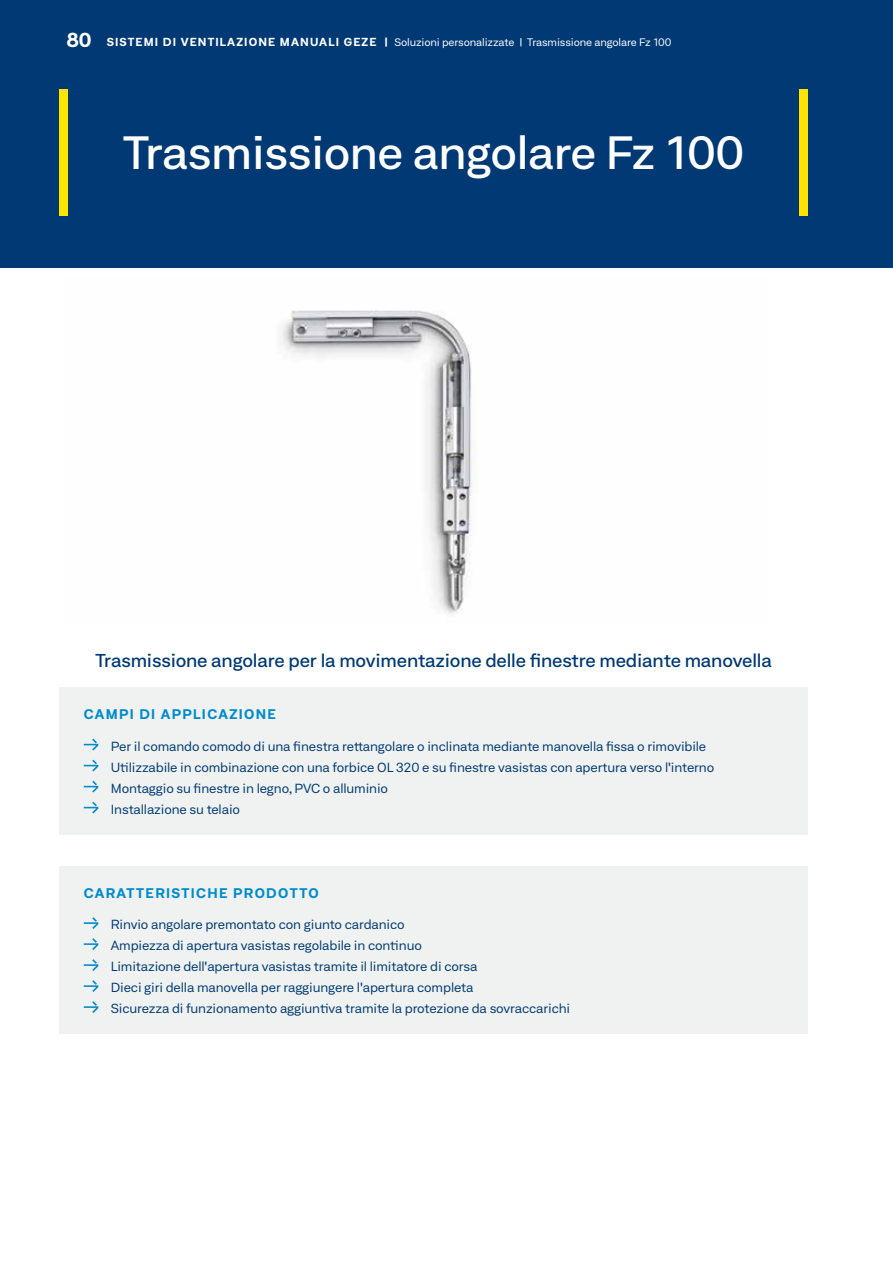
<style>
.page{position:relative;width:893px;height:1263px;background:#fff}
.page>*{position:absolute;margin:0;border:0;box-sizing:border-box;transform-origin:0 0}
.t1{font:500 expanded 45px "Neufile Grotesk";letter-spacing:-.01em;color:#fff}
.t2{font:500 expanded 18px "Neufile Grotesk";letter-spacing:-.01em;color:#003974}
.t3{font:700 expanded 13.5px "Neufile Grotesk";letter-spacing:.1em;color:#008bce}
.t4{font:expanded 12.75px/21px "Neufile Grotesk";letter-spacing:-.01em;color:#003974}
.t5{font:expanded 10.5px "Neufile Grotesk";letter-spacing:-.01em;color:#fff}
.s1{font-weight:700;font-size:19.5px}
.s2{font-weight:700;font-size:11.25px}
</style>
<div class="page">
<div style="left:0;top:0;width:893px;height:268px;background:#003974"></div>
<img style="left:281px;top:310px;width:192px;height:304px">
<div style="left:60px;top:89px;width:8px;height:126px;background:#ffe400"></div>
<div style="left:799px;top:89px;width:9px;height:126px;background:#ffe400"></div>
<div style="left:60px;top:866px;width:748px;height:168px;background:#eff2f0"></div>
<svg style="left:84px;top:917px;width:14px;height:12px"></svg>
<svg style="left:84px;top:938px;width:14px;height:12px"></svg>
<svg style="left:84px;top:959px;width:14px;height:12px"></svg>
<svg style="left:84px;top:980px;width:14px;height:12px"></svg>
<svg style="left:84px;top:1001px;width:14px;height:12px"></svg>
<div style="left:60px;top:688px;width:748px;height:147px;background:#eff2f0"></div>
<svg style="left:84px;top:739px;width:14px;height:11px"></svg>
<svg style="left:84px;top:760px;width:14px;height:11px"></svg>
<svg style="left:84px;top:781px;width:14px;height:11px"></svg>
<svg style="left:84px;top:802px;width:14px;height:11px"></svg>
<p class="t5" style="left:67px;top:36px;width:606px"><span class="s1">80</span> <span class="s2">SISTEMI DI VENTILAZIONE MANUALI GEZE |</span> Soluzioni personalizzate | Trasmissione angolare Fz 100</p>
<h1 class="t1" style="left:123px;top:124px;width:623px">Trasmissione angolare Fz 100</h1>
<h2 class="t2" style="left:95px;top:649px;width:678px">Trasmissione angolare per la movimentazione delle finestre mediante manovella</h2>
<p class="t3" style="left:84px;top:705px;width:194px">CAMPI DI APPLICAZIONE</p>
<p class="t4" style="left:111px;top:735px;width:605px">Per il comando comodo di una finestra rettangolare o inclinata mediante manovella fissa o rimovibile Utilizzabile in combinazione con una forbice OL 320 e su finestre vasistas con apertura verso l'interno Montaggio su finestre in legno, PVC o alluminio<br>Installazione su telaio</p>
<p class="t3" style="left:84px;top:884px;width:237px">CARATTERISTICHE PRODOTTO</p>
<p class="t4" style="left:111px;top:913px;width:461px">Rinvio angolare premontato con giunto cardanico<br>Ampiezza di apertura vasistas regolabile in continuo<br>Limitazione dell'apertura vasistas tramite il limitatore di corsa<br>Dieci giri della manovella per raggiungere l'apertura completa<br>Sicurezza di funzionamento aggiuntiva tramite la protezione da sovraccarichi</p>
</div>
